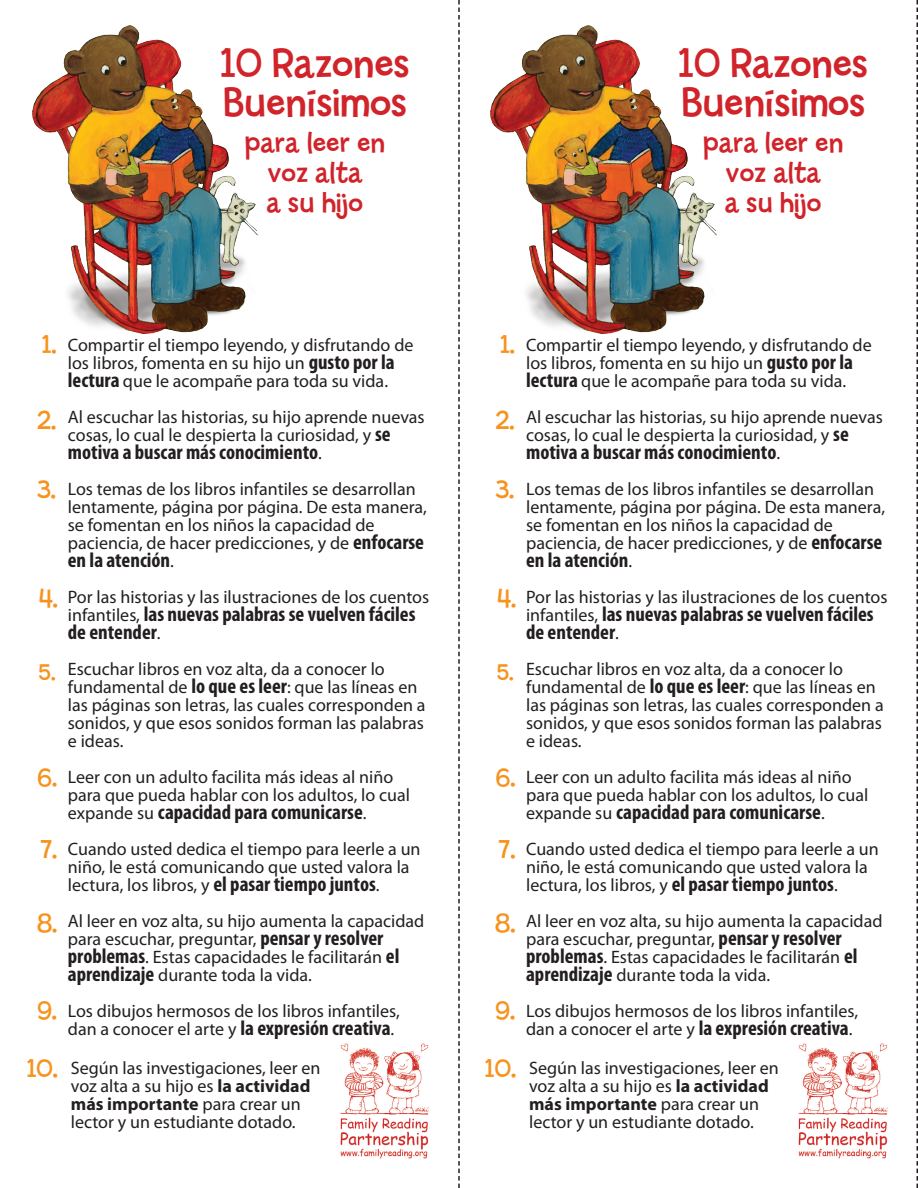
<style>
.page{position:relative;width:918px;height:1188px;background:#fff}
.page>*{position:absolute;margin:0;border:0;box-sizing:border-box;transform-origin:0 0}
.t1{font:43.5px "Billy";color:#d1232a}
.t2{font:30px "Billy";color:#d1232a}
.t3{font:27px "Billy";color:#f7931d}
.t4{font:24px "Billy";color:#f7931d}
.t5{font:700 condensed 21px/18px "Myriad Pro";color:#231f20}
.t6{font:18px/18px "Myriad Pro";color:#231f20}
.s1{font-weight:700;font-stretch:condensed;font-size:21px}
.s2{font-weight:400;font-stretch:normal;font-size:18px}
.s3{color:#222}
.s4{font-weight:700}
</style>
<div class="page">
<img style="left:340px;top:1043px;width:89px;height:116px">
<img style="left:33px;top:26px;width:225px;height:307px">
<svg style="left:458px;top:0;width:2px;height:1188px"></svg>
<img style="left:798px;top:1043px;width:90px;height:116px">
<img style="left:491px;top:26px;width:226px;height:307px">
<svg style="left:916px;top:0;width:2px;height:1188px"></svg>
<p class="t1" style="left:220px;top:39px;width:191px">10 Razones</p>
<p class="t1" style="left:223px;top:78px;width:186px">Buenísimos</p>
<p class="t2" style="left:245px;top:126px;width:142px">para leer en</p>
<p class="t2" style="left:267px;top:156px;width:97px">voz alta</p>
<p class="t2" style="left:267px;top:186px;width:98px">a su hijo</p>
<p class="t1" style="left:678px;top:39px;width:191px">10 Razones</p>
<p class="t1" style="left:681px;top:78px;width:186px">Buenísimos</p>
<p class="t2" style="left:703px;top:126px;width:142px">para leer en</p>
<p class="t2" style="left:725px;top:156px;width:97px">voz alta</p>
<p class="t2" style="left:725px;top:186px;width:98px">a su hijo</p>
<p class="t3" style="left:42px;top:329px;width:17px">1.</p>
<p class="t3" style="left:37px;top:405px;width:21px">2.</p>
<p class="t3" style="left:37px;top:474px;width:21px">3.</p>
<p class="t3" style="left:39px;top:583px;width:21px">4.</p>
<p class="t4" style="left:39px;top:659px;width:18px">5.</p>
<p class="t3" style="left:37px;top:763px;width:22px">6.</p>
<p class="t3" style="left:40px;top:834px;width:19px">7.</p>
<p class="t3" style="left:37px;top:908px;width:22px">8.</p>
<p class="t3" style="left:37px;top:996px;width:21px">9.</p>
<p class="t3" style="left:27px;top:1053px;width:33px">10.</p>
<p class="t6" style="left:68px;top:336px;width:347px">Compartir el tiempo leyendo, y disfrutando de los libros, fomenta en su hijo un <span class="s1">gusto por la lectura</span> que le acompañe para toda su vida.</p>
<p class="t6" style="left:68px;top:408px;width:358px">Al escuchar las historias, su hijo aprende nuevas cosas, lo cual le despierta la curiosidad, y <span class="s1">se</span></p>
<p class="t5" style="left:68px;top:443px;width:256px">motiva a buscar más conocimiento<span class="s2">.</span></p>
<p class="t6" style="left:68px;top:480px;width:361px">Los temas de los libros infantiles se desarrollan lentamente, página por página. De esta manera, se fomentan en los niños la capacidad de paciencia, de hacer predicciones, y de <span class="s1">enfocarse</span></p>
<p class="t5" style="left:68px;top:551px;width:108px">en la atención<span class="s2">.</span></p>
<p class="t6" style="left:68px;top:588px;width:363px">Por las historias y las ilustraciones de los cuentos</p>
<p class="t5" style="left:68px;top:605px;width:349px"><span class="s2">infantiles,</span> las nuevas palabras se vuelven fáciles de entender<span class="s2">.</span></p>
<p class="t6" style="left:68px;top:660px;width:359px">Escuchar libros en voz alta, da a conocer lo fundamental de <span class="s1">lo que es leer</span>: que las l<span class="s3">í</span>neas en las páginas son letras, las cuales corresponden a sonidos, y que esos sonidos forman las palabras e ideas.</p>
<p class="t6" style="left:68px;top:768px;width:344px">Leer con un adulto facilita más ideas al niño para que pueda hablar con los adultos, lo cual</p>
<p class="t5" style="left:68px;top:803px;width:300px"><span class="s2">expande su</span> capacidad para comunicarse<span class="s2">.</span></p>
<p class="t6" style="left:68px;top:840px;width:354px">Cuando usted dedica el tiempo para leerle a un niño, le está comunicando que usted valora la lectura, los libros, y <span class="s1">el pasar tiempo juntos</span>.</p>
<p class="t6" style="left:68px;top:912px;width:358px">Al leer en voz alta, su hijo aumenta la capacidad para escuchar, preguntar, <span class="s1">pensar y resolver problemas</span>. Estas capacidades le facilitarán <span class="s1">el aprendizaje</span> durante toda la vida.</p>
<p class="t6" style="left:68px;top:1002px;width:334px">Los dibujos hermosos de los libros infantiles, dan a conocer el arte y <span class="s1">la expresión creativa</span>.</p>
<p class="t6" style="left:71px;top:1059px;width:251px">Según las investigaciones, leer en voz alta a su hijo es <span class="s4">la actividad más importante</span> para crear un lector y un estudiante dotado.</p>
<p class="t3" style="left:500px;top:329px;width:17px">1.</p>
<p class="t3" style="left:495px;top:405px;width:21px">2.</p>
<p class="t3" style="left:495px;top:474px;width:21px">3.</p>
<p class="t3" style="left:497px;top:583px;width:21px">4.</p>
<p class="t4" style="left:497px;top:659px;width:18px">5.</p>
<p class="t3" style="left:495px;top:763px;width:22px">6.</p>
<p class="t3" style="left:499px;top:834px;width:19px">7.</p>
<p class="t3" style="left:495px;top:908px;width:22px">8.</p>
<p class="t3" style="left:496px;top:996px;width:21px">9.</p>
<p class="t3" style="left:485px;top:1053px;width:33px">10.</p>
<p class="t6" style="left:526px;top:336px;width:347px">Compartir el tiempo leyendo, y disfrutando de los libros, fomenta en su hijo un <span class="s1">gusto por la lectura</span> que le acompañe para toda su vida.</p>
<p class="t6" style="left:526px;top:408px;width:358px">Al escuchar las historias, su hijo aprende nuevas cosas, lo cual le despierta la curiosidad, y <span class="s1">se</span></p>
<p class="t5" style="left:526px;top:443px;width:256px">motiva a buscar más conocimiento<span class="s2">.</span></p>
<p class="t6" style="left:526px;top:480px;width:361px">Los temas de los libros infantiles se desarrollan lentamente, página por página. De esta manera, se fomentan en los niños la capacidad de paciencia, de hacer predicciones, y de <span class="s1">enfocarse</span></p>
<p class="t5" style="left:526px;top:551px;width:108px">en la atención<span class="s2">.</span></p>
<p class="t6" style="left:526px;top:588px;width:363px">Por las historias y las ilustraciones de los cuentos</p>
<p class="t5" style="left:526px;top:605px;width:349px"><span class="s2">infantiles,</span> las nuevas palabras se vuelven fáciles de entender<span class="s2">.</span></p>
<p class="t6" style="left:526px;top:660px;width:359px">Escuchar libros en voz alta, da a conocer lo fundamental de <span class="s1">lo que es leer</span>: que las l<span class="s3">í</span>neas en las páginas son letras, las cuales corresponden a sonidos, y que esos sonidos forman las palabras e ideas.</p>
<p class="t6" style="left:526px;top:768px;width:344px">Leer con un adulto facilita más ideas al niño para que pueda hablar con los adultos, lo cual</p>
<p class="t5" style="left:526px;top:803px;width:300px"><span class="s2">expande su</span> capacidad para comunicarse<span class="s2">.</span></p>
<p class="t6" style="left:526px;top:840px;width:354px">Cuando usted dedica el tiempo para leerle a un niño, le está comunicando que usted valora la lectura, los libros, y <span class="s1">el pasar tiempo juntos</span>.</p>
<p class="t6" style="left:526px;top:912px;width:358px">Al leer en voz alta, su hijo aumenta la capacidad para escuchar, preguntar, <span class="s1">pensar y resolver problemas</span>. Estas capacidades le facilitarán <span class="s1">el aprendizaje</span> durante toda la vida.</p>
<p class="t6" style="left:526px;top:1002px;width:334px">Los dibujos hermosos de los libros infantiles, dan a conocer el arte y <span class="s1">la expresión creativa</span>.</p>
<p class="t6" style="left:529px;top:1059px;width:251px">Según las investigaciones, leer en voz alta a su hijo es <span class="s4">la actividad más importante</span> para crear un lector y un estudiante dotado.</p>
</div>
